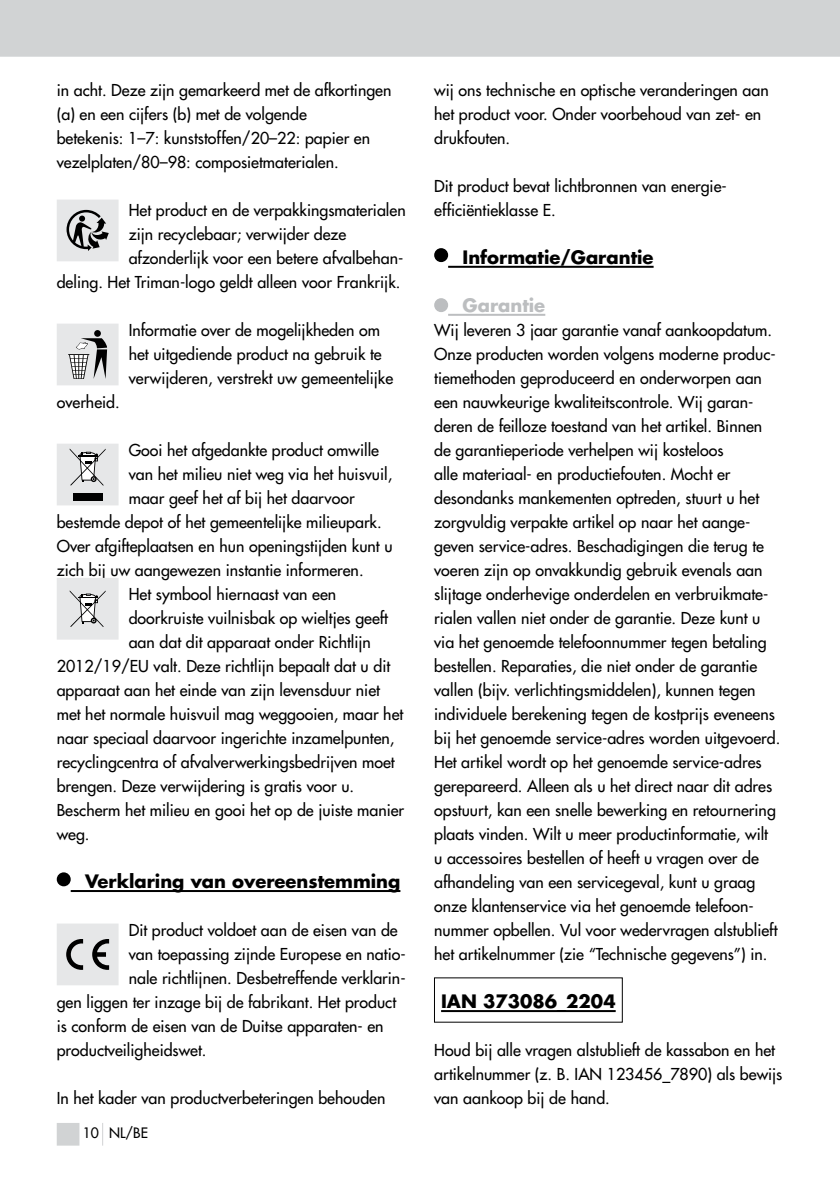
<style>
.page{position:relative;width:840px;height:1191px;background:#fff}
.page>*{position:absolute;margin:0;border:0;box-sizing:border-box;transform-origin:0 0}
.t1{font:700 18px "Futura";color:#000}
.t2{font:700 18px "Futura";color:#bcbec0}
.t3{font:16px/24px "Futura";color:#000}
.t4{font:14px "Futura";color:#000}
</style>
<div class="page">
<div style="left:57px;top:1123px;width:22px;height:22px;background:#d1d3d4"></div>
<svg style="left:102px;top:1123px;width:1px;height:22px"></svg>
<hr style="left:71px;top:890px;width:329px;height:2px;background:#000">
<div style="left:58px;top:201px;width:59px;height:59px;background:#e6e7e8"></div>
<svg style="left:66px;top:210px;width:43px;height:41px"></svg>
<div style="left:57px;top:200px;width:61px;height:61px;border:2px solid #e6e7e8"></div>
<div style="left:58px;top:325px;width:59px;height:59px;background:#e6e7e8"></div>
<svg style="left:68px;top:330px;width:39px;height:49px"></svg>
<div style="left:57px;top:324px;width:61px;height:61px;border:2px solid #e6e7e8"></div>
<div style="left:58px;top:445px;width:59px;height:59px;background:#e6e7e8"></div>
<div style="left:73px;top:493px;width:29px;height:7px;background:#000"></div>
<svg style="left:70px;top:448px;width:36px;height:38px"></svg>
<div style="left:57px;top:444px;width:61px;height:61px;border:2px solid #e6e7e8"></div>
<div style="left:58px;top:579px;width:59px;height:59px;background:#e6e7e8"></div>
<svg style="left:70px;top:590px;width:36px;height:37px"></svg>
<div style="left:57px;top:578px;width:61px;height:61px;border:2px solid #e6e7e8"></div>
<div style="left:58px;top:873px;width:12px;height:12px;background:#000;border-radius:50%"></div>
<div style="left:57px;top:872px;width:14px;height:14px;border:2px solid #000;border-radius:50%"></div>
<div style="left:58px;top:924px;width:59px;height:60px;background:#e6e7e8"></div>
<svg style="left:66px;top:939px;width:17px;height:31px"></svg>
<svg style="left:92px;top:939px;width:17px;height:31px"></svg>
<div style="left:57px;top:923px;width:61px;height:62px;border:2px solid #e6e7e8"></div>
<hr style="left:448px;top:266px;width:205px;height:2px;background:#000">
<hr style="left:448px;top:314px;width:97px;height:2px;background:#bcbec0">
<div style="left:435px;top:249px;width:12px;height:12px;background:#000;border-radius:50%"></div>
<div style="left:434px;top:248px;width:14px;height:14px;border:2px solid #000;border-radius:50%"></div>
<div style="left:435px;top:299px;width:12px;height:12px;background:#bcbec0;border-radius:50%"></div>
<div style="left:434px;top:298px;width:14px;height:14px;border:2px solid #bcbec0;border-radius:50%"></div>
<hr style="left:441px;top:1010px;width:174px;height:2px;background:#000">
<div style="left:0;top:0;width:839px;height:57px;background:#d1d3d4"></div>
<p class="t3" style="left:57px;top:78px;width:336px">in acht. Deze zijn gemarkeerd met de afkortingen (a) en een cijfers (b) met de volgende<br>betekenis: 1–7: kunststoffen/20–22: papier en vezelplaten/80–98: composietmaterialen.</p>
<p class="t3" style="left:129px;top:198px;width:278px">Het product en de verpakkingsmaterialen</p>
<p class="t3" style="left:129px;top:222px;width:219px">zijn recyclebaar; verwijder deze</p>
<p class="t3" style="left:129px;top:246px;width:276px">afzonderlijk voor een betere afvalbehan-</p>
<p class="t3" style="left:57px;top:270px;width:345px">deling. Het Triman-logo geldt alleen voor Frankrijk.</p>
<p class="t3" style="left:129px;top:318px;width:266px">Informatie over de mogelijkheden om het uitgediende product na gebruik te verwijderen, verstrekt uw gemeentelijke</p>
<p class="t3" style="left:57px;top:390px;width:64px">overheid.</p>
<p class="t3" style="left:129px;top:438px;width:252px">Gooi het afgedankte product omwille</p>
<p class="t3" style="left:129px;top:462px;width:265px">van het milieu niet weg via het huisvuil,</p>
<p class="t3" style="left:129px;top:486px;width:227px">maar geef het af bij het daarvoor</p>
<p class="t3" style="left:57px;top:510px;width:326px">bestemde depot of het gemeentelijke milieupark.</p>
<p class="t3" style="left:57px;top:534px;width:337px">Over afgifteplaatsen en hun openingstijden kunt u</p>
<p class="t3" style="left:57px;top:558px;width:308px">zich bij uw aangewezen instantie informeren.</p>
<p class="t3" style="left:129px;top:582px;width:209px">Het symbool hiernaast van een</p>
<p class="t3" style="left:129px;top:606px;width:261px">doorkruiste vuilnisbak op wieltjes geeft</p>
<p class="t3" style="left:129px;top:630px;width:243px">aan dat dit apparaat onder Richtlijn</p>
<p class="t3" style="left:57px;top:654px;width:335px">2012/19/EU valt. Deze richtlijn bepaalt dat u dit</p>
<p class="t3" style="left:57px;top:678px;width:324px">apparaat aan het einde van zijn levensduur niet</p>
<p class="t3" style="left:57px;top:702px;width:348px">met het normale huisvuil mag weggooien, maar het</p>
<p class="t3" style="left:57px;top:726px;width:339px">naar speciaal daarvoor ingerichte inzamelpunten,</p>
<p class="t3" style="left:57px;top:750px;width:339px">recyclingcentra of afvalverwerkingsbedrijven moet</p>
<p class="t3" style="left:57px;top:774px;width:299px">brengen. Deze verwijdering is gratis voor u.</p>
<p class="t3" style="left:57px;top:798px;width:349px">Bescherm het milieu en gooi het op de juiste manier</p>
<p class="t3" style="left:57px;top:822px;width:34px">weg.</p>
<p class="t1" style="left:85px;top:869px;width:316px">Verklaring van overeenstemming</p>
<p class="t3" style="left:129px;top:918px;width:270px">Dit product voldoet aan de eisen van de</p>
<p class="t3" style="left:129px;top:942px;width:278px">van toepassing zijnde Europese en natio-</p>
<p class="t3" style="left:129px;top:966px;width:278px">nale richtlijnen. Desbetreffende verklarin-</p>
<p class="t3" style="left:57px;top:990px;width:341px">gen liggen ter inzage bij de fabrikant. Het product</p>
<p class="t3" style="left:57px;top:1014px;width:328px">is conform de eisen van de Duitse apparaten- en</p>
<p class="t3" style="left:57px;top:1038px;width:151px">productveiligheidswet.</p>
<p class="t3" style="left:57px;top:1086px;width:330px">In het kader van productverbeteringen behouden</p>
<p class="t4" style="left:83px;top:1123px;width:67px">10 NL/BE</p>
<p class="t3" style="left:434px;top:78px;width:336px">wij ons technische en optische veranderingen aan het product voor. Onder voorbehoud van zet- en drukfouten.</p>
<p class="t3" style="left:434px;top:174px;width:294px">Dit product bevat lichtbronnen van energie&shy;efficiëntieklasse E.</p>
<p class="t1" style="left:462px;top:245px;width:192px">Informatie/Garantie</p>
<p class="t2" style="left:462px;top:293px;width:84px">Garantie</p>
<p class="t3" style="left:434px;top:318px;width:347px">Wij leveren 3 jaar garantie vanaf aankoopdatum.<br>Onze producten worden volgens moderne produc&shy;tiemethoden geproduceerd en onderworpen aan een nauwkeurige kwaliteitscontrole. Wij garan&shy;deren de feilloze toestand van het artikel. Binnen de garantieperiode verhelpen wij kosteloos<br>alle materiaal- en productiefouten. Mocht er desondanks mankementen optreden, stuurt u het zorgvuldig verpakte artikel op naar het aange&shy;geven service-adres. Beschadigingen die terug te voeren zijn op onvakkundig gebruik evenals aan slijtage onderhevige onderdelen en verbruikmate&shy;rialen vallen niet onder de garantie. Deze kunt u via het genoemde telefoonnummer tegen betaling bestellen. Reparaties, die niet onder de garantie vallen (bijv. verlichtingsmiddelen), kunnen tegen individuele berekening tegen de kostprijs eveneens bij het genoemde service-adres worden uitgevoerd.<br>Het artikel wordt op het genoemde service-adres gerepareerd. Alleen als u het direct naar dit adres opstuurt, kan een snelle bewerking en retournering plaats vinden. Wilt u meer productinformatie, wilt<br>u accessoires bestellen of heeft u vragen over de afhandeling van een servicegeval, kunt u graag onze klantenservice via het genoemde telefoon&shy;nummer opbellen. Vul voor wedervragen alstublieft het artikelnummer (zie “Technische gegevens”) in.</p>
<p class="t1" style="left:441px;top:989px;width:176px">IAN 373086_2204</p>
<p class="t3" style="left:434px;top:1038px;width:349px">Houd bij alle vragen alstublieft de kassabon en het artikelnummer (z. B. IAN 123456_7890) als bewijs van aankoop bij de hand.</p>
</div>
